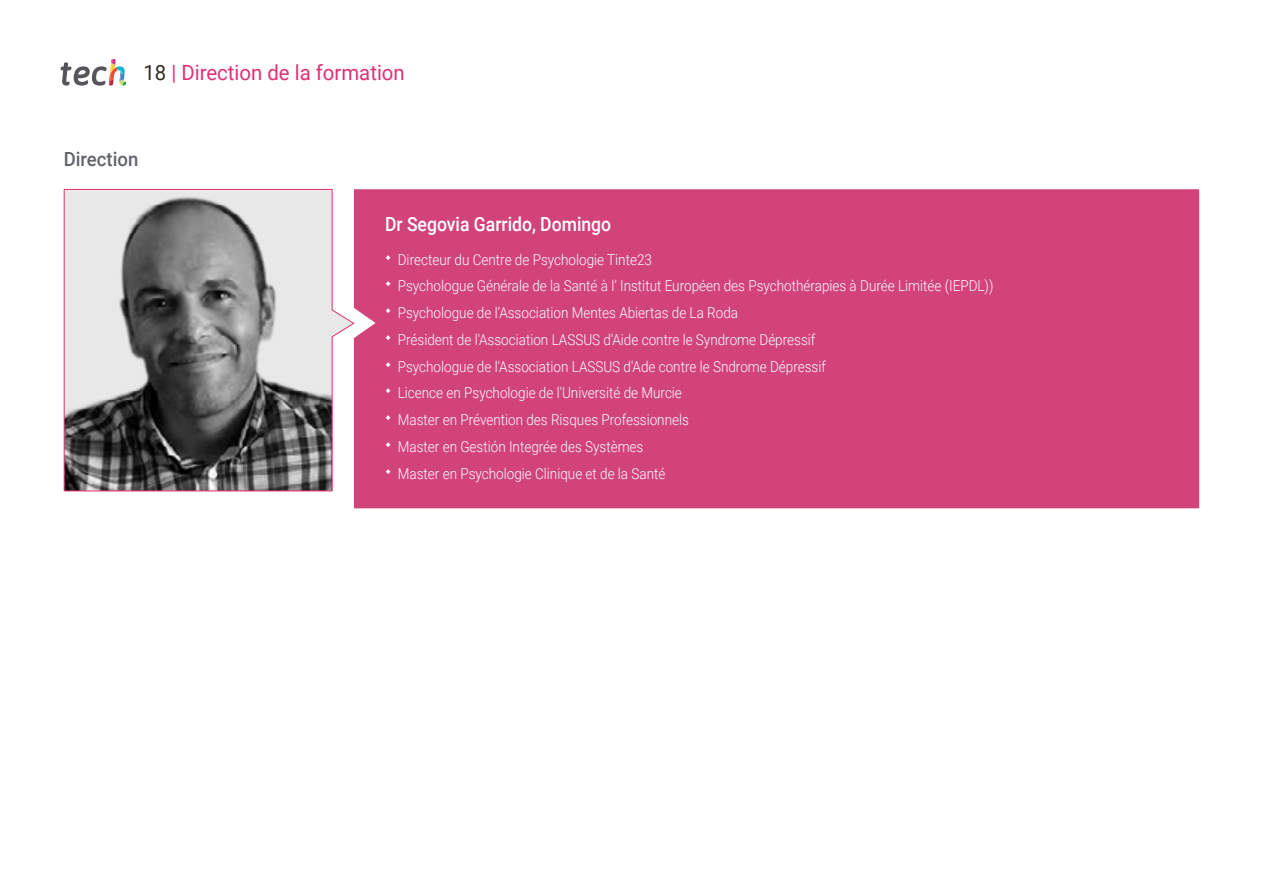
<style>
.page{position:relative;width:1263px;height:893px;background:#fff}
.page>*{position:absolute;margin:0;border:0;box-sizing:border-box;transform-origin:0 0}
.t1{font:21px "Roboto";color:#df3174}
.t2{font:500 19.5px "Roboto";color:#fff;scale:.9 1}
.t3{font:500 19.5px "Roboto";color:#61646a;scale:.95 1}
.t4{font:300 15px/26.7px "Roboto";color:#fff;scale:.9 1}
.s1{color:#312e20}
</style>
<div class="page">
<div style="left:354px;top:189px;width:845px;height:319px;background:#d2437a"></div>
<svg style="left:64px;top:189px;width:290px;height:302px;background:#999798"></svg>
<svg style="left:61px;top:59px;width:65px;height:27px"></svg>
<svg style="left:386px;top:255px;width:4px;height:5px"></svg>
<svg style="left:386px;top:281px;width:4px;height:5px"></svg>
<svg style="left:386px;top:308px;width:4px;height:5px"></svg>
<svg style="left:386px;top:335px;width:4px;height:5px"></svg>
<svg style="left:386px;top:362px;width:4px;height:5px"></svg>
<svg style="left:386px;top:388px;width:4px;height:5px"></svg>
<svg style="left:386px;top:415px;width:4px;height:5px"></svg>
<svg style="left:386px;top:442px;width:4px;height:5px"></svg>
<svg style="left:386px;top:469px;width:4px;height:5px"></svg>
<h1 class="t1" style="left:144px;top:57px;width:263px"><span class="s1">18</span> | Direction de la formation</h1>
<h2 class="t3" style="left:64px;top:145px;width:80px">Direction</h2>
<h2 class="t2" style="left:385px;top:210px;width:253px">Dr Segovia Garrido, Domingo</h2>
<p class="t4" style="left:398px;top:245px;width:663px">Directeur du Centre de Psychologie Tinte23<br>Psychologue Générale de la Santé à l’ Institut Européen des Psychothérapies à Durée Limitée (IEPDL))<br>Psychologue de l’Association Mentes Abiertas de La Roda<br>Président de l'Association LASSUS d'Aide contre le Syndrome Dépressif<br>Psychologue de l'Association LASSUS d'Ade contre le Sndrome Dépressif<br>Licence en Psychologie de l'Université de Murcie<br>Master en Prévention des Risques Professionnels<br>Master en Gestión Integrée des Systèmes<br>Master en Psychologie Clinique et de la Santé</p>
</div>
